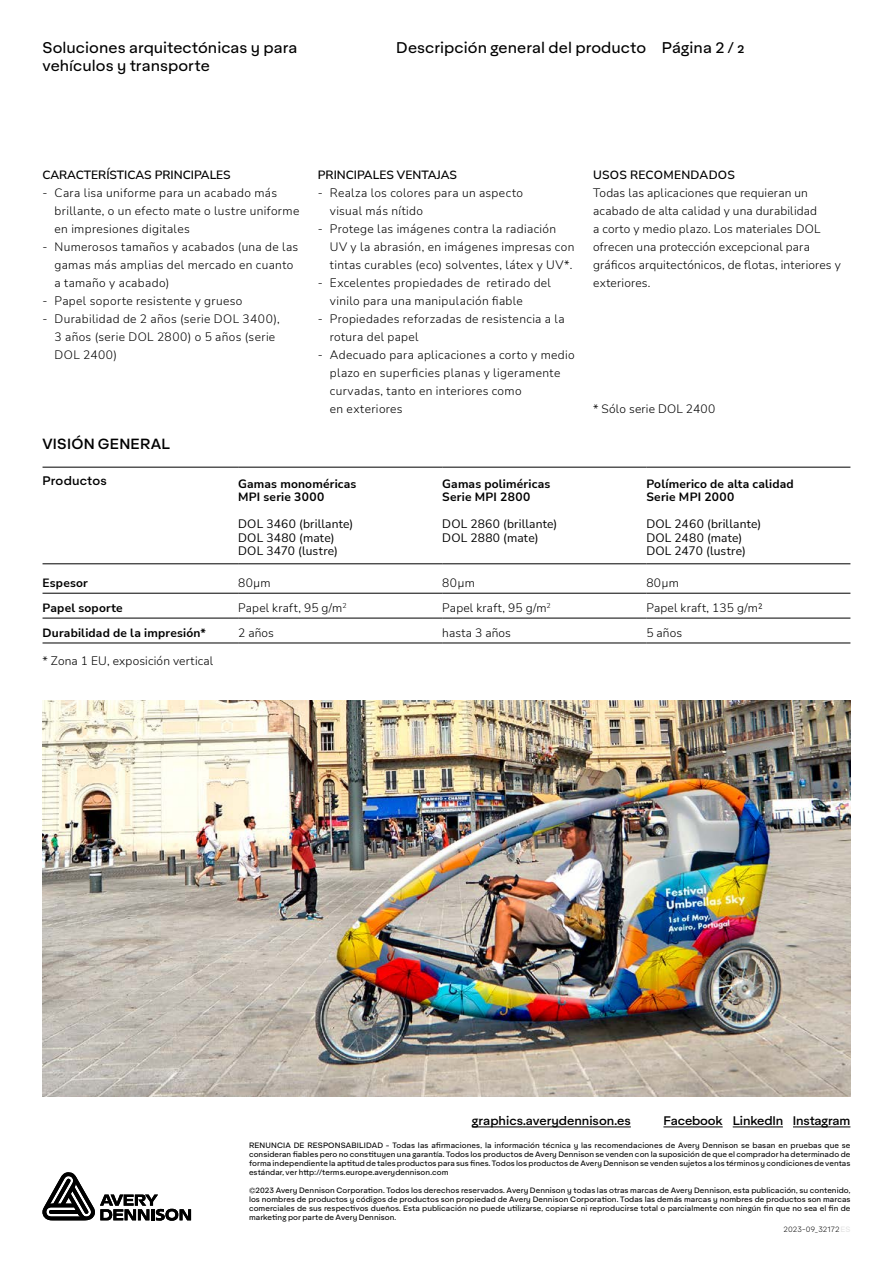
<style>
.page{position:relative;width:893px;height:1263px;background:#fff}
.page>*{position:absolute;margin:0;border:0;box-sizing:border-box;transform-origin:0 0}
.t1{font:15px/18px "Aktifo A";letter-spacing:.005em;color:#000}
.t2{font:500 14.25px "Aktifo A";letter-spacing:.015em;color:#000}
.t3{font:300 12px/18px "Nunito Sans";letter-spacing:.025em;color:#000}
.t4{font:700 12px/13.5px "Nunito Sans";letter-spacing:.015em;color:#000}
.t5{font:12px/13.5px "Nunito Sans";letter-spacing:.015em;color:#000}
.t6{font:500 12px "Aktifo A";letter-spacing:-.005em;color:#000}
.t7{font:600 12px "Nunito Sans";color:#000}
.t8{font:600 12px "Nunito Sans";letter-spacing:.02em;color:#000}
.t9{font:500 12px "Aktifo A";letter-spacing:.015em;color:#000}
.t10{font:7.5px/9px "Aktifo A";letter-spacing:.01em;color:#000;text-align:justify}
.t11{font:300 7.5px "Aktifo A";letter-spacing:.005em;color:#000}
.s1{font-weight:400;color:#e3e3e3}
</style>
<div class="page">
<svg style="left:42px;top:1172px;width:149px;height:49px"></svg>
<hr style="left:472px;top:1126px;width:159px;height:1px;background:#000">
<hr style="left:663px;top:1126px;width:60px;height:1px;background:#000">
<hr style="left:733px;top:1126px;width:50px;height:1px;background:#000">
<hr style="left:793px;top:1126px;width:57px;height:1px;background:#000">
<img style="left:43px;top:701px;width:807px;height:396px">
<hr style="left:43px;top:467px;width:195px;height:1px;background:#000">
<hr style="left:238px;top:467px;width:204px;height:1px;background:#000">
<hr style="left:442px;top:467px;width:204px;height:1px;background:#000">
<hr style="left:646px;top:467px;width:204px;height:1px;background:#000">
<hr style="left:43px;top:563px;width:195px;height:1px;background:#000">
<hr style="left:238px;top:563px;width:204px;height:1px;background:#000">
<hr style="left:442px;top:563px;width:204px;height:1px;background:#000">
<hr style="left:646px;top:563px;width:204px;height:1px;background:#000">
<hr style="left:43px;top:593px;width:195px;height:1px;background:#000">
<hr style="left:238px;top:593px;width:204px;height:1px;background:#000">
<hr style="left:442px;top:593px;width:204px;height:1px;background:#000">
<hr style="left:646px;top:593px;width:204px;height:1px;background:#000">
<hr style="left:43px;top:618px;width:195px;height:1px;background:#000">
<hr style="left:238px;top:618px;width:204px;height:1px;background:#000">
<hr style="left:442px;top:618px;width:204px;height:1px;background:#000">
<hr style="left:646px;top:618px;width:204px;height:1px;background:#000">
<hr style="left:43px;top:643px;width:195px;height:1px;background:#000">
<hr style="left:238px;top:643px;width:204px;height:1px;background:#000">
<hr style="left:442px;top:643px;width:204px;height:1px;background:#000">
<hr style="left:646px;top:643px;width:204px;height:1px;background:#000">
<p class="t1" style="left:43px;top:38px;width:257px">Soluciones arquitectónicas y para vehículos y transporte</p>
<p class="t1" style="left:396px;top:38px;width:350px">Descripción general del producto Página 2 / 2</p>
<p class="t7" style="left:43px;top:166px;width:190px">CARACTERÍSTICAS PRINCIPALES</p>
<p class="t3" style="left:55px;top:183px;width:246px;text-indent:-12px">- Cara lisa uniforme para un acabado más brillante, o un efecto mate o lustre uniforme en impresiones digitales</p>
<p class="t3" style="left:55px;top:237px;width:245px;text-indent:-12px">- Numerosos tamaños y acabados (una de las gamas más amplias del mercado en cuanto a tamaño y acabado)</p>
<p class="t3" style="left:43px;top:291px;width:201px">- Papel soporte resistente y grueso</p>
<p class="t3" style="left:55px;top:309px;width:227px;text-indent:-12px">- Durabilidad de 2 años (serie DOL 3400),<br>3 años (serie DOL 2800) o 5 años (serie<br>DOL 2400)</p>
<p class="t7" style="left:318px;top:166px;width:141px">PRINCIPALES VENTAJAS</p>
<p class="t3" style="left:330px;top:183px;width:195px;text-indent:-12px">- Realza los colores para un aspecto visual más nítido</p>
<p class="t3" style="left:330px;top:219px;width:246px;text-indent:-12px">- Protege las imágenes contra la radiación<br>UV y la abrasión, en imágenes impresas con tintas curables (eco) solventes, látex y UV*.</p>
<p class="t3" style="left:330px;top:273px;width:223px;text-indent:-12px">- Excelentes propiedades de retirado del vinilo para una manipulación fiable</p>
<p class="t3" style="left:330px;top:309px;width:236px;text-indent:-12px">- Propiedades reforzadas de resistencia a la rotura del papel</p>
<p class="t3" style="left:330px;top:345px;width:246px;text-indent:-12px">- Adecuado para aplicaciones a corto y medio plazo en superficies planas y ligeramente curvadas, tanto en interiores como<br>en exteriores</p>
<p class="t2" style="left:43px;top:434px;width:129px">VISIÓN GENERAL</p>
<p class="t9" style="left:43px;top:473px;width:66px">Productos</p>
<p class="t4" style="left:238px;top:476px;width:120px">Gamas monoméricas<br>MPI serie 3000</p>
<p class="t5" style="left:238px;top:517px;width:117px">DOL 3460 (brillante)<br>DOL 3480 (mate)<br>DOL 3470 (lustre)</p>
<p class="t4" style="left:442px;top:476px;width:109px">Gamas poliméricas<br>Serie MPI 2800</p>
<p class="t5" style="left:442px;top:517px;width:117px">DOL 2860 (brillante)<br>DOL 2880 (mate)</p>
<p class="t8" style="left:593px;top:166px;width:143px">USOS RECOMENDADOS</p>
<p class="t3" style="left:593px;top:183px;width:249px">Todas las aplicaciones que requieran un acabado de alta calidad y una durabilidad<br>a corto y medio plazo. Los materiales DOL ofrecen una protección excepcional para gráficos arquitectónicos, de flotas, interiores y exteriores.</p>
<p class="t3" style="left:593px;top:399px;width:124px">* Sólo serie DOL 2400</p>
<p class="t4" style="left:646px;top:476px;width:149px">Polímerico de alta calidad<br>Serie MPI 2000</p>
<p class="t5" style="left:646px;top:517px;width:116px">DOL 2460 (brillante)<br>DOL 2480 (mate)<br>DOL 2470 (lustre)</p>
<p class="t4" style="left:43px;top:575px;width:47px">Espesor</p>
<p class="t3" style="left:238px;top:573px;width:34px">80µm</p>
<p class="t3" style="left:442px;top:573px;width:34px">80µm</p>
<p class="t3" style="left:646px;top:573px;width:34px">80µm</p>
<p class="t4" style="left:43px;top:600px;width:82px">Papel soporte</p>
<p class="t3" style="left:238px;top:598px;width:110px">Papel kraft, 95 g/m<sup>2</sup></p>
<p class="t3" style="left:442px;top:598px;width:110px">Papel kraft, 95 g/m<sup>2</sup></p>
<p class="t3" style="left:646px;top:598px;width:118px">Papel kraft, 135 g/m²</p>
<p class="t4" style="left:43px;top:625px;width:165px">Durabilidad de la impresión*</p>
<p class="t3" style="left:238px;top:623px;width:37px">2 años</p>
<p class="t3" style="left:442px;top:623px;width:70px">hasta 3 años</p>
<p class="t3" style="left:646px;top:623px;width:37px">5 años</p>
<p class="t3" style="left:43px;top:651px;width:172px">* Zona 1 EU, exposición vertical</p>
<p class="t6" style="left:472px;top:1113px;width:160px">graphics.averydennison.es</p>
<p class="t6" style="left:663px;top:1113px;width:189px">Facebook LinkedIn Instagram</p>
<p class="t10" style="left:249px;top:1141px;width:603px">RENUNCIA DE RESPONSABILIDAD - Todas las afirmaciones, la información técnica y las recomendaciones de Avery Dennison se basan en pruebas que se consideran fiables pero no constituyen una garantía. Todos los productos de Avery Dennison se venden con la suposición de que el comprador ha determinado de forma independiente la aptitud de tales productos para sus fines. Todos los productos de Avery Dennison se venden sujetos a los términos y condiciones de ventas estándar, ver http://terms.europe.averydennison.com</p>
<p class="t10" style="left:249px;top:1186px;width:603px">©2023 Avery Dennison Corporation. Todos los derechos reservados. Avery Dennison y todas las otras marcas de Avery Dennison, esta publicación, su contenido, los nombres de productos y códigos de productos son propiedad de Avery Dennison Corporation. Todas las demás marcas y nombres de productos son marcas comerciales de sus respectivos dueños. Esta publicación no puede utilizarse, copiarse ni reproducirse total o parcialmente con ningún fin que no sea el fin de marketing por parte de Avery Dennison.</p>
<p class="t11" style="left:784px;top:1225px;width:68px">2023-09_32172<span class="s1">ES</span></p>
</div>
